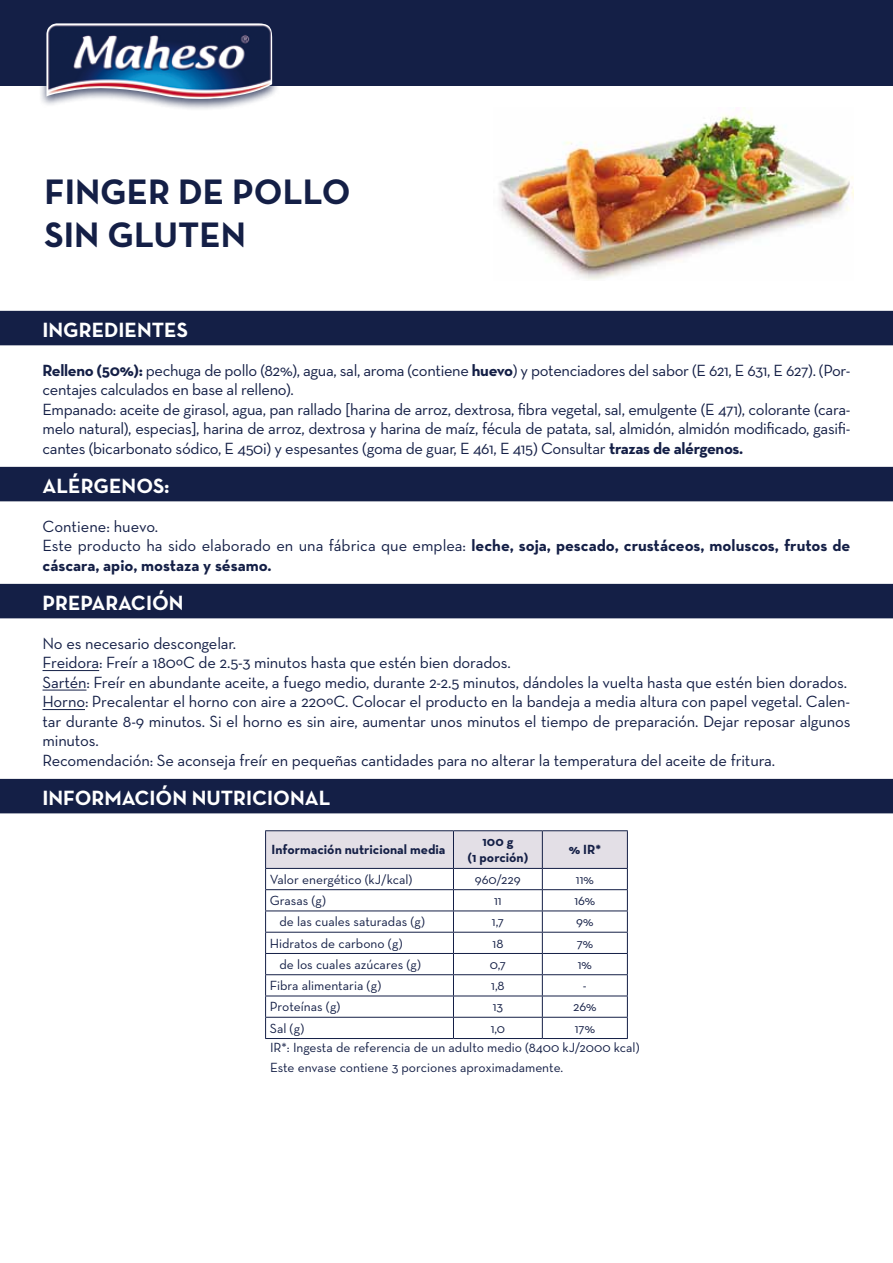
<style>
.page{position:relative;width:893px;height:1263px;background:#fff}
.page>*{position:absolute;margin:0;border:0;box-sizing:border-box;transform-origin:0 0}
.t1{font:700 36px/43.2px "Neutra Text";color:#141f46}
.t2{font:700 21px "Neutra Text";color:#fff}
.t3{font:16.5px/19.5px "Neutra Text";letter-spacing:-.015em;color:#141f46}
.t4{font:700 16.5px/19.5px "Neutra Text";color:#141f46}
.t5{font:13.5px/19.6px "Neutra Text";color:#141f46}
.t6{font:700 13.5px/16.2px "Neutra Text";color:#141f46;text-align:center}
.s1{font-weight:700}
.s2{font-weight:400}
</style>
<div class="page">
<img style="left:498px;top:108px;width:355px;height:172px">
<div style="left:0;top:311px;width:893px;height:34px;background:#141f46"></div>
<div style="left:0;top:467px;width:893px;height:34px;background:#141f46"></div>
<div style="left:0;top:584px;width:893px;height:34px;background:#141f46"></div>
<hr style="left:43px;top:670px;width:56px;height:1px;background:#141f46">
<hr style="left:43px;top:690px;width:44px;height:1px;background:#141f46">
<hr style="left:43px;top:709px;width:42px;height:1px;background:#141f46">
<div style="left:0;top:779px;width:893px;height:34px;background:#141f46"></div>
<hr style="left:265px;top:830px;width:188px;height:1px;background:#141f46">
<hr style="left:453px;top:830px;width:89px;height:1px;background:#141f46">
<hr style="left:542px;top:830px;width:86px;height:1px;background:#141f46">
<hr style="left:265px;top:1038px;width:188px;height:1px;background:#141f46">
<hr style="left:453px;top:1038px;width:89px;height:1px;background:#141f46">
<svg style="left:265px;top:831px;width:363px;height:207px"></svg>
<hr style="left:542px;top:932px;width:86px;height:1px;background:#141f46">
<hr style="left:542px;top:953px;width:86px;height:1px;background:#141f46">
<hr style="left:542px;top:974px;width:86px;height:1px;background:#141f46">
<hr style="left:542px;top:995px;width:86px;height:1px;background:#141f46">
<hr style="left:542px;top:1017px;width:86px;height:1px;background:#141f46">
<hr style="left:542px;top:1038px;width:86px;height:1px;background:#141f46">
<div style="left:0;top:0;width:893px;height:85px;background:#141f46"></div>
<div style="left:39px;top:20px;width:241px;height:91px;background:#141f46;opacity:.75"></div>
<img style="left:46px;top:23px;width:226px;height:76px">
<h1 class="t1" style="left:45px;top:169px;width:307px">finger de pollo sin gluten</h1>
<p class="t2" style="left:43px;top:317px;width:147px">Ingredientes</p>
<p class="t3" style="left:43px;top:360px;width:809px"><span class="s1">Relleno (50%):</span> pechuga de pollo (82%), agua, sal, aroma (contiene <span class="s1">huevo</span>) y potenciadores del sabor (E 621, E 631, E 627). (Por&shy;centajes calculados en base al relleno).<br>Empanado: aceite de girasol, agua, pan rallado [harina de arroz, dextrosa, fibra vegetal, sal, emulgente (E 471), colorante (cara&shy;melo natural), especias], harina de arroz, dextrosa y harina de maíz, fécula de patata, sal, almidón, almidón modificado, gasifi&shy;cantes (bicarbonato sódico, E 450i) y espesantes (goma de guar, E 461, E 415) Consultar <span class="s1">trazas de alérgenos.</span></p>
<p class="t2" style="left:43px;top:473px;width:129px">Alérgenos:</p>
<p class="t4" style="left:43px;top:516px;width:809px"><span class="s2">Contiene: huevo.<br>Este producto ha sido elaborado en una fábrica que emplea:</span> leche, soja, pescado, crustáceos, moluscos, frutos de cáscara, apio, mostaza y sésamo.</p>
<p class="t2" style="left:43px;top:590px;width:143px">Preparación</p>
<p class="t3" style="left:43px;top:633px;width:809px">No es necesario descongelar.<br>Freidora: Freír a 180ºC de 2.5-3 minutos hasta que estén bien dorados.<br>Sartén: Freír en abundante aceite, a fuego medio, durante 2-2.5 minutos, dándoles la vuelta hasta que estén bien dorados.<br>Horno: Precalentar el horno con aire a 220ºC. Colocar el producto en la bandeja a media altura con papel vegetal. Calen&shy;tar durante 8-9 minutos. Si el horno es sin aire, aumentar unos minutos el tiempo de preparación. Dejar reposar algunos minutos.<br>Recomendación: Se aconseja freír en pequeñas cantidades para no alterar la temperatura del aceite de fritura.</p>
<p class="t2" style="left:43px;top:785px;width:289px">información nutricional</p>
<p class="t6" style="left:272px;top:841px;width:175px">Información nutricional media</p>
<p class="t6" style="left:467px;top:833px;width:62px">100 g<br>(1 porción)</p>
<p class="t6" style="left:569px;top:841px;width:34px">% IR*</p>
<p class="t5" style="left:270px;top:869px;width:144px">Valor energético (kJ/kcal)</p>
<p class="t5" style="left:475px;top:869px;width:47px">960/229</p>
<p class="t5" style="left:576px;top:869px;width:20px">11%</p>
<p class="t5" style="left:270px;top:890px;width:58px">Grasas (g)</p>
<p class="t5" style="left:494px;top:890px;width:9px">11</p>
<p class="t5" style="left:574px;top:890px;width:22px">16%</p>
<p class="t5" style="left:279px;top:912px;width:147px">de las cuales saturadas (g)</p>
<p class="t5" style="left:492px;top:912px;width:14px">1,7</p>
<p class="t5" style="left:576px;top:912px;width:19px">9%</p>
<p class="t5" style="left:270px;top:933px;width:134px">Hidratos de carbono (g)</p>
<p class="t5" style="left:492px;top:933px;width:12px">18</p>
<p class="t5" style="left:577px;top:933px;width:18px">7%</p>
<p class="t5" style="left:279px;top:954px;width:143px">de los cuales azúcares (g)</p>
<p class="t5" style="left:490px;top:954px;width:18px">0,7</p>
<p class="t5" style="left:578px;top:954px;width:16px">1%</p>
<p class="t5" style="left:270px;top:975px;width:113px">Fibra alimentaria (g)</p>
<p class="t5" style="left:491px;top:975px;width:15px">1,8</p>
<p class="t5" style="left:583px;top:975px;width:5px">-</p>
<p class="t5" style="left:270px;top:997px;width:72px">Proteínas (g)</p>
<p class="t5" style="left:493px;top:997px;width:12px">13</p>
<p class="t5" style="left:573px;top:997px;width:25px">26%</p>
<p class="t5" style="left:270px;top:1018px;width:36px">Sal (g)</p>
<p class="t5" style="left:491px;top:1018px;width:16px">1,0</p>
<p class="t5" style="left:270px;top:1018px;width:371px;text-indent:305px">17%<br>IR*: Ingesta de referencia de un adulto medio (8400 kJ/2000 kcal)<br>Este envase contiene 3 porciones aproximadamente.</p>
</div>
